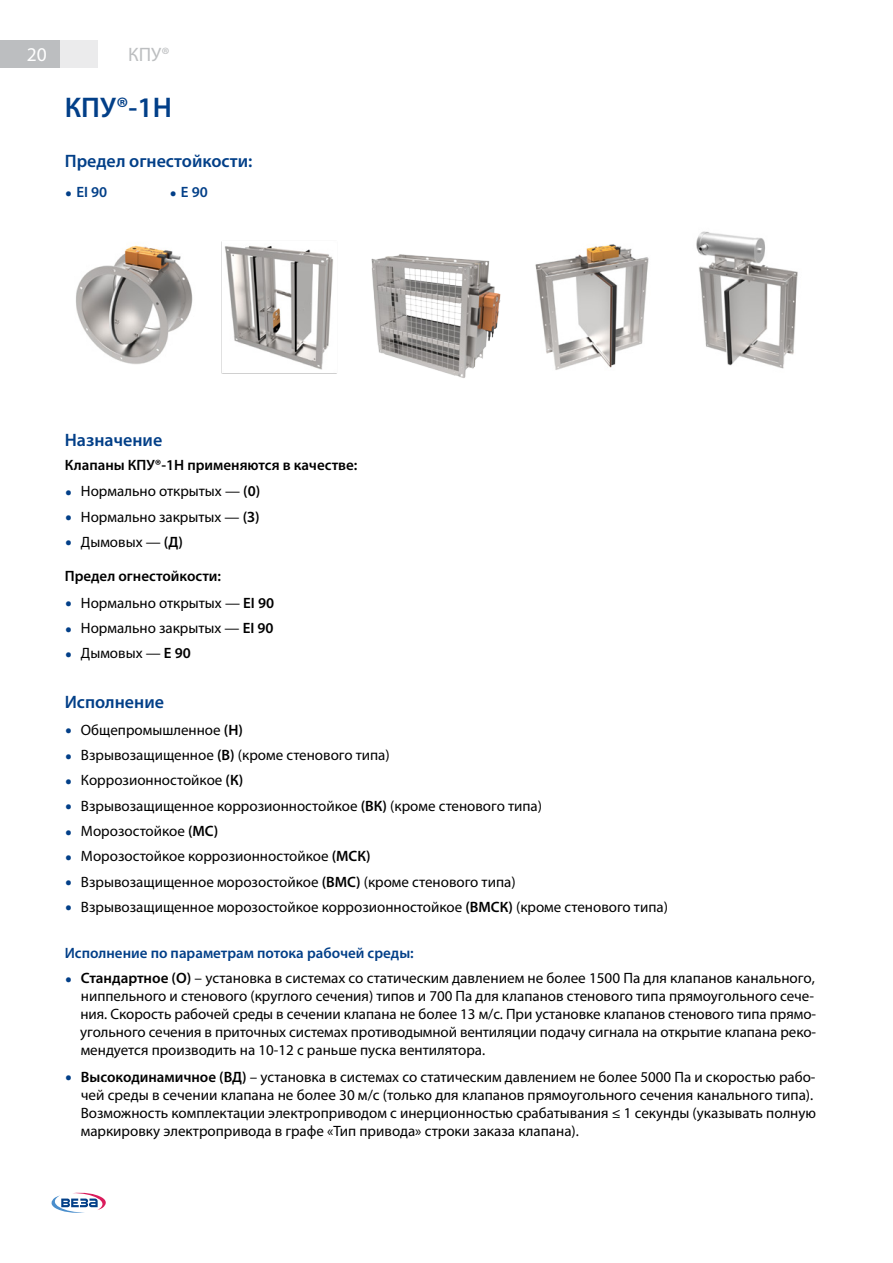
<style>
.page{position:relative;width:893px;height:1263px;background:#fff}
.page>*{position:absolute;margin:0;border:0;box-sizing:border-box;transform-origin:0 0}
.t1{font:600 28.5px "Myriad Pro";color:#023f88}
.t2{font:19.5px "Myriad Pro";color:#bcbec0}
.t3{font:19.5px "Myriad Pro";color:#fff}
.t4{font:600 18px "Myriad Pro";color:#023f88}
.t5{font:15px/25.2px "Myriad Pro";color:#000}
.t6{font:600 15px/26.7px "Myriad Pro";color:#000}
.t7{font:600 15px "Myriad Pro";color:#023f88}
.s1{font-weight:700;font-size:27px}
.s2{font-weight:700;font-size:27px;color:#023f88}
.s3{font-weight:400}
.s4{font-weight:600}
.s5{font-weight:600;color:#023f88}
</style>
<div class="page">
<div style="left:0;top:40px;width:98px;height:28px;background:#ebebec"></div>
<div style="left:0;top:40px;width:60px;height:28px;background:#bcbec0"></div>
<svg style="left:51px;top:1192px;width:55px;height:21px"></svg>
<img style="left:76px;top:245px;width:117px;height:119px">
<img style="left:535px;top:244px;width:114px;height:126px">
<img style="left:221px;top:241px;width:116px;height:133px">
<img style="left:371px;top:254px;width:130px;height:124px">
<img style="left:696px;top:231px;width:102px;height:138px">
<h2 class="t3" style="left:27px;top:42px;width:22px">20</h2>
<h2 class="t2" style="left:128px;top:42px;width:43px">КПУ®</h2>
<h1 class="t1" style="left:65px;top:89px;width:109px">КПУ®-1Н</h1>
<p class="t4" style="left:65px;top:149px;width:189px">Предел огнестойкости:</p>
<p class="t7" style="left:65px;top:182px;width:44px"><span class="s1">.</span> EI 90</p>
<p class="t7" style="left:169px;top:182px;width:40px"><span class="s1">.</span> E 90</p>
<p class="t4" style="left:65px;top:428px;width:99px">Назначение</p>
<p class="t6" style="left:65px;top:451px;width:294px">Клапаны КПУ®-1Н применяются в качестве: <span class="s2">.</span> <span class="s3">Нормально открытых —</span> (0)</p>
<p class="t5" style="left:65px;top:504px;width:196px"><span class="s2">.</span> Нормально закрытых — <span class="s4">(З) </span><span class="s2">.</span> Дымовых — <span class="s4">(Д)</span></p>
<p class="t6" style="left:65px;top:562px;width:211px">Предел огнестойкости:<br><span class="s2">.</span> <span class="s3">Нормально открытых —</span> EI 90</p>
<p class="t5" style="left:65px;top:615px;width:210px"><span class="s2">.</span> Нормально закрытых — <span class="s4">EI 90 </span><span class="s2">.</span> Дымовых — <span class="s4">E 90</span></p>
<p class="t4" style="left:65px;top:691px;width:101px">Исполнение</p>
<p class="t5" style="left:65px;top:717px;width:605px"><span class="s2">.</span> Общепромышленное <span class="s4">(Н)<br></span><span class="s2">.</span> Взрывозащищенное <span class="s4">(В)</span> (кроме стенового типа)<br><span class="s2">.</span> Коррозионностойкое <span class="s4">(К)<br></span><span class="s2">.</span> Взрывозащищенное коррозионностойкое <span class="s4">(ВК)</span> (кроме стенового типа)<br><span class="s2">.</span> Морозостойкое <span class="s4">(МС)<br></span><span class="s2">.</span> Морозостойкое коррозионностойкое <span class="s4">(МСК)<br></span><span class="s2">.</span> Взрывозащищенное морозостойкое <span class="s4">(ВМС)</span> (кроме стенового типа)<br><span class="s2">.</span> Взрывозащищенное морозостойкое коррозионностойкое <span class="s4">(ВМСК)</span> (кроме стенового типа)</p>
<p class="t5" style="left:65px;top:940px;width:752px"><span class="s5">Исполнение по параметрам потока рабочей среды:<br></span><span class="s2">.</span> <span class="s4">Стандартное (О)</span> – установка в системах со статическим давлением не более 1500 Па для клапанов канального,</p>
<p class="t5" style="left:80px;top:987px;width:737px;line-height:18px">ниппельного и стенового (круглого сечения) типов и 700 Па для клапанов стенового типа прямоугольного сече&shy;ния. Скорость рабочей среды в сечении клапана не более 13 м/c. При установке клапанов стенового типа прямо&shy;угольного сечения в приточных системах противодымной вентиляции подачу сигнала на открытие клапана реко&shy;мендуется производить на 10-12 с раньше пуска вентилятора.</p>
<p class="t5" style="left:81px;top:1067px;width:737px;line-height:18px;text-indent:-16px"><span class="s2">.</span> <span class="s4">Высокодинамичное (ВД)</span> – установка в системах со статическим давлением не более 5000 Па и скоростью рабо&shy;чей среды в сечении клапана не более 30 м/с (только для клапанов прямоугольного сечения канального типа).<br>Возможность комплектации электроприводом с инерционностью срабатывания ≤ 1 секунды (указывать полную маркировку электропривода в графе «Тип привода» строки заказа клапана).</p>
</div>
